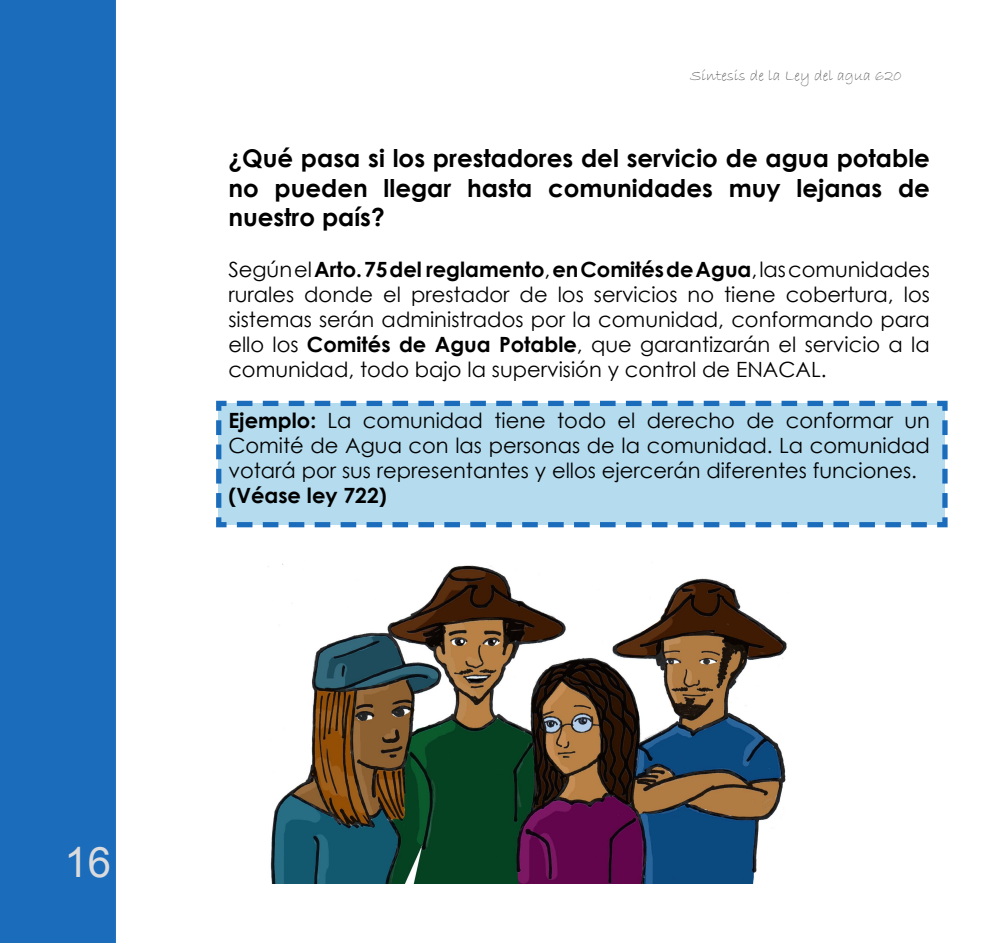
<style>
.page{position:relative;width:993px;height:943px;background:#fff}
.page>*{position:absolute;margin:0;border:0;box-sizing:border-box;transform-origin:0 0}
.t1{font:42px "Arial";color:#dadbdc}
.t2{font:700 24.5px/29.4px "Century Gothic";color:#000;text-align:justify}
.t3{font:21px/25.2px "Century Gothic";color:#000;text-align:justify}
.t4{font:700 21px "Century Gothic";color:#000}
.t5{font:15.75px "Bradley Hand ITC";color:#5f6062}
.s1{font-weight:700}
</style>
<div class="page">
<div style="left:0;top:0;width:116px;height:943px;background:#1c6cbc"></div>
<svg style="left:216px;top:400px;width:732px;height:128px;background:#add5eb"></svg>
<img style="left:268px;top:564px;width:519px;height:319px">
<p class="t5" style="left:690px;top:65px;width:213px">Síntesis de la Ley del agua 620</p>
<p class="t2" style="left:228px;top:143px;width:702px">¿Qué pasa si los prestadores del servicio de agua potable no pueden llegar hasta comunidades muy lejanas de nuestro país?</p>
<p class="t3" style="left:228px;top:256px;width:702px">Según el <span class="s1">Arto. 75del reglamento</span>, <span class="s1">en Comités de Agua</span>, las comunidades rurales donde el prestador de los servicios no tiene cobertura, los sistemas serán administrados por la comunidad, conformando para ello los <span class="s1">Comités de Agua Potable</span>, que garantizarán el servicio a la comunidad, todo bajo la supervisión y control de ENACAL.</p>
<p class="t3" style="left:228px;top:407px;width:702px"><span class="s1">Ejemplo:</span> La comunidad tiene todo el derecho de conformar un Comité de Agua con las personas de la comunidad. La comunidad votará por sus representantes y ellos ejercerán diferentes funciones.</p>
<p class="t4" style="left:228px;top:480px;width:160px">(Véase ley 722)</p>
<h1 class="t1" style="left:64px;top:834px;width:48px">16</h1>
</div>
